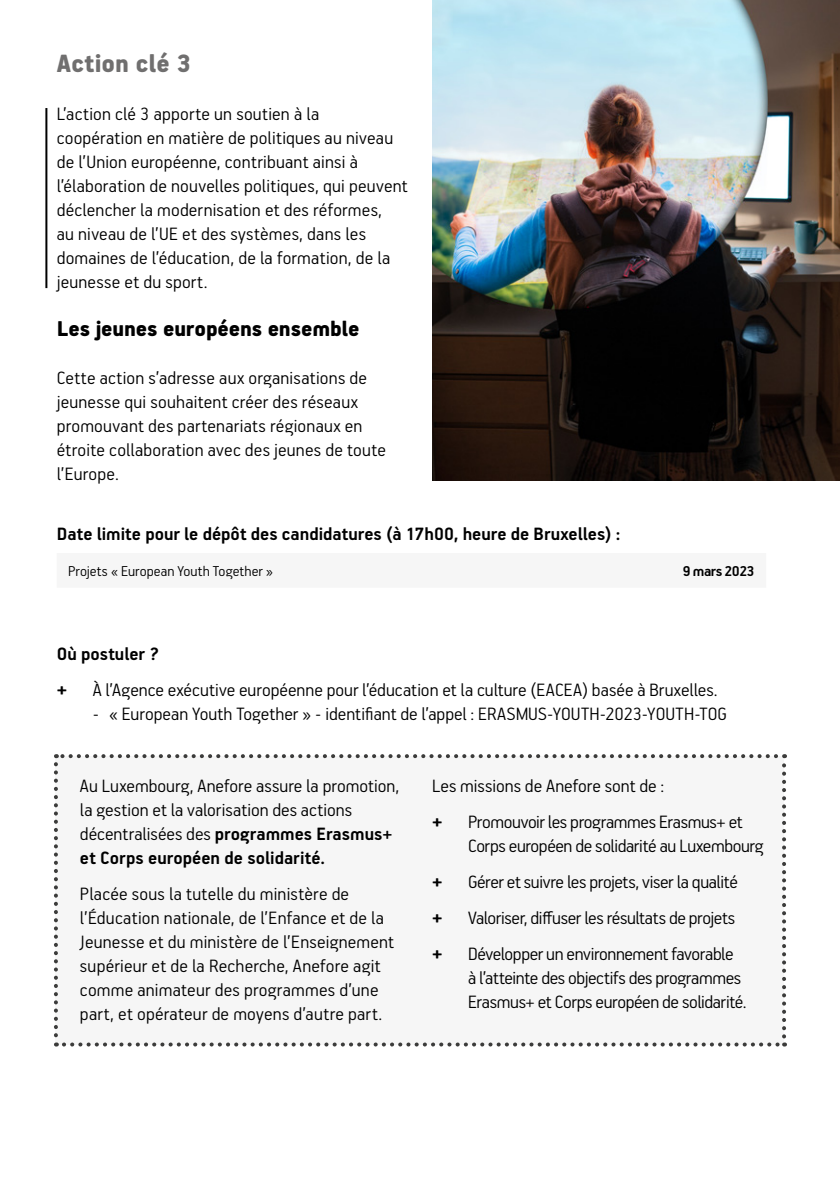
<style>
.page{position:relative;width:840px;height:1191px;background:#fff}
.page>*{position:absolute;margin:0;border:0;box-sizing:border-box;transform-origin:0 0}
.t1{font:900 28px "PF Handbook Pro";letter-spacing:.01em;color:#706f6f}
.t2{font:900 24px "PF Handbook Pro";letter-spacing:-.005em;color:#000}
.t3{font:300 20px/24px "PF Handbook Pro";letter-spacing:.01em;color:#000}
.t4{font:300 20px/24px "PF Handbook Pro";letter-spacing:-.015em;color:#000}
.t5{font:300 20px/24px "PF Handbook Pro";letter-spacing:-.02em;color:#000}
.t6{font:700 20px "PF Handbook Pro";color:#000}
.t7{font:900 20px "PF Handbook Pro";color:#000}
.t8{font:300 16px "PF Handbook Pro";letter-spacing:.005em;color:#000}
.t9{font:700 16px "PF Handbook Pro";letter-spacing:-.03em;color:#000}
.s1{font-weight:700}
</style>
<div class="page">
<div style="left:56px;top:756px;width:727px;height:288px;background:#f6f6f6"></div>
<svg style="left:54px;top:764px;width:4px;height:282px"></svg>
<svg style="left:64px;top:1042px;width:720px;height:4px"></svg>
<svg style="left:782px;top:754px;width:3px;height:282px"></svg>
<svg style="left:56px;top:754px;width:719px;height:4px"></svg>
<img style="left:432px;top:0;width:407px;height:480px">
<hr style="left:45px;top:108px;width:2px;height:180px;background:#000">
<h1 class="t1" style="left:57px;top:46px;width:136px">Action clé 3</h1>
<p class="t3" style="left:57px;top:101px;width:352px">L’action clé 3 apporte un soutien à la coopération en matière de politiques au niveau de l’Union européenne, contribuant ainsi à l’élaboration de nouvelles politiques, qui peuvent déclencher la modernisation et des réformes,<br>au niveau de l’UE et des systèmes, dans les domaines de l’éducation, de la formation, de la jeunesse et du sport.</p>
<p class="t2" style="left:57px;top:314px;width:304px">Les jeunes européens ensemble</p>
<p class="t3" style="left:57px;top:365px;width:330px">Cette action s’adresse aux organisations de jeunesse qui souhaitent créer des réseaux promouvant des partenariats régionaux en étroite collaboration avec des jeunes de toute l’Europe.</p>
<p class="t6" style="left:57px;top:522px;width:564px">Date limite pour le dépôt des candidatures (à 17h00, heure de Bruxelles) :</p>
<p class="t8" style="left:68px;top:562px;width:206px">Projets « European Youth Together »</p>
<p class="t9" style="left:682px;top:562px;width:73px">9 mars 2023</p>
<p class="t6" style="left:57px;top:642px;width:104px">Où postuler ?</p>
<p class="t7" style="left:57px;top:678px;width:12px">+</p>
<p class="t3" style="left:93px;top:677px;width:626px">À l’Agence exécutive européenne pour l’éducation et la culture (EACEA) basée à Bruxelles.</p>
<p class="t3" style="left:93px;top:701px;width:635px">- « European Youth Together » - identifiant de l’appel : ERASMUS-YOUTH-2023-YOUTH-TOG</p>
<p class="t3" style="left:80px;top:773px;width:320px">Au Luxembourg, Anefore assure la promotion, la gestion et la valorisation des actions décentralisées des <span class="s1">programmes Erasmus+ et Corps européen de solidarité.</span></p>
<p class="t3" style="left:80px;top:881px;width:315px">Placée sous la tutelle du ministère de l’Éducation nationale, de l’Enfance et de la Jeunesse et du ministère de l’Enseignement supérieur et de la Recherche, Anefore agit comme animateur des programmes d’une part, et opérateur de moyens d’autre part.</p>
<p class="t3" style="left:432px;top:773px;width:234px">Les missions de Anefore sont de :</p>
<p class="t7" style="left:432px;top:810px;width:12px">+</p>
<p class="t4" style="left:468px;top:809px;width:296px">Promouvoir les programmes Erasmus+ et<br>Corps européen de solidarité au Luxembourg</p>
<p class="t7" style="left:432px;top:870px;width:12px">+</p>
<p class="t4" style="left:468px;top:869px;width:271px">Gérer et suivre les projets, viser la qualité</p>
<p class="t7" style="left:432px;top:906px;width:12px">+</p>
<p class="t4" style="left:468px;top:905px;width:268px">Valoriser, diffuser les résultats de projets</p>
<p class="t7" style="left:432px;top:942px;width:12px">+</p>
<p class="t5" style="left:468px;top:941px;width:280px">Développer un environnement favorable<br>à l’atteinte des objectifs des programmes<br>Erasmus+ et Corps européen de solidarité.</p>
</div>
